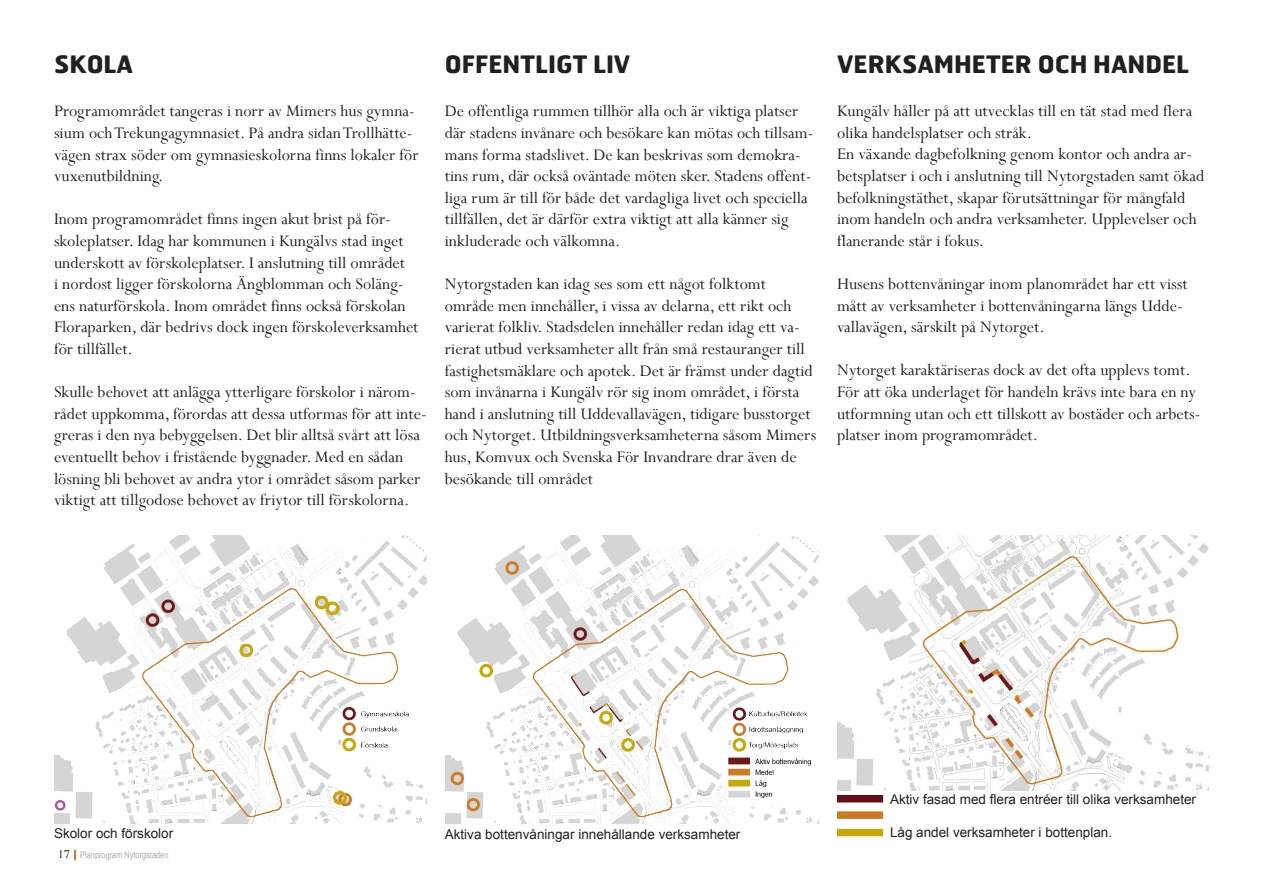
<style>
.page{position:relative;width:1263px;height:893px;background:#fff}
.page>*{position:absolute;margin:0;border:0;box-sizing:border-box;transform-origin:0 0}
.Rubrik_1{font:700 24px "Hermes";color:#231f20}
.Brödtext{font:18px/21.6px "Perpetua";color:#231f20}
.Bildtext{font:13.5px "Arial";color:#231f20}
.t1{font:9px "Arial Narrow";color:#a8aaa9}
.s1{font-family:"Perpetua";font-size:13.5px;color:#231f20}
</style>
<div class="page">
<img style="left:445px;top:535px;width:374px;height:289px">
<img style="left:54px;top:535px;width:373px;height:289px">
<img style="left:837px;top:535px;width:371px;height:256px">
<svg style="left:74px;top:850px;width:2px;height:10px"></svg>
<div style="left:837px;top:795px;width:46px;height:7px;background:#690b19"></div>
<div style="left:837px;top:811px;width:46px;height:8px;background:#cb7923"></div>
<div style="left:837px;top:829px;width:46px;height:7px;background:#c7a909"></div>
<p class="Rubrik_1" style="left:54px;top:49px;width:81px">SKOLA</p>
<p class="Brödtext" style="left:54px;top:100px;width:366px">Programområdet tangeras i norr av Mimers hus gymna&shy;sium och Trekungagymnasiet. På andra sidan Trollhätte&shy;vägen strax söder om gymnasieskolorna finns lokaler för vuxenutbildning.</p>
<p class="Brödtext" style="left:54px;top:208px;width:366px">Inom programområdet finns ingen akut brist på för&shy;skoleplatser. Idag har kommunen i Kungälvs stad inget underskott av förskoleplatser. I anslutning till området<br>i nordost ligger förskolorna Ängblomman och Soläng&shy;ens naturförskola. Inom området finns också förskolan Floraparken, där bedrivs dock ingen förskoleverksamhet för tillfället.</p>
<p class="Brödtext" style="left:54px;top:381px;width:374px">Skulle behovet att anlägga ytterligare förskolor i närom&shy;rådet uppkomma, förordas att dessa utformas för att inte&shy;greras i den nya bebyggelsen. Det blir alltså svårt att lösa eventuellt behov i fristående byggnader. Med en sådan lösning bli behovet av andra ytor i området såsom parker viktigt att tillgodose behovet av friytor till förskolorna.</p>
<p class="Rubrik_1" style="left:445px;top:49px;width:187px">OFFENTLIGT LIV</p>
<p class="Brödtext" style="left:445px;top:100px;width:370px">De offentliga rummen tillhör alla och är viktiga platser där stadens invånare och besökare kan mötas och tillsam&shy;mans forma stadslivet. De kan beskrivas som demokra&shy;tins rum, där också oväntade möten sker. Stadens offent&shy;liga rum är till för både det vardagliga livet och speciella tillfällen, det är därför extra viktigt att alla känner sig inkluderade och välkomna.</p>
<p class="Brödtext" style="left:445px;top:273px;width:373px">Nytorgstaden kan idag ses som ett något folktomt område men innehåller, i vissa av delarna, ett rikt och varierat folkliv. Stadsdelen innehåller redan idag ett va&shy;rierat utbud verksamheter allt från små restauranger till fastighetsmäklare och apotek. Det är främst under dagtid som invånarna i Kungälv rör sig inom området, i första hand i anslutning till Uddevallavägen, tidigare busstorget och Nytorget. Utbildningsverksamheterna såsom Mimers hus, Komvux och Svenska För Invandrare drar även de besökande till området</p>
<p class="Rubrik_1" style="left:837px;top:49px;width:354px">VERKSAMHETER OCH HANDEL</p>
<p class="Brödtext" style="left:837px;top:100px;width:357px">Kungälv håller på att utvecklas till en tät stad med flera olika handelsplatser och stråk.</p>
<p class="Brödtext" style="left:837px;top:143px;width:369px">En växande dagbefolkning genom kontor och andra ar&shy;betsplatser i och i anslutning till Nytorgstaden samt ökad befolkningstäthet, skapar förutsättningar för mångfald inom handeln och andra verksamheter. Upplevelser och flanerande står i fokus.</p>
<p class="Brödtext" style="left:837px;top:273px;width:352px">Husens bottenvåningar inom planområdet har ett visst mått av verksamheter i bottenvåningarna längs Udde&shy;vallavägen, särskilt på Nytorget.</p>
<p class="Brödtext" style="left:837px;top:359px;width:365px">Nytorget karaktäriseras dock av det ofta upplevs tomt.<br>För att öka underlaget för handeln krävs inte bara en ny utformning utan och ett tillskott av bostäder och arbets&shy;platser inom programområdet.</p>
<p class="Bildtext" style="left:54px;top:824px;width:121px">Skolor och förskolor</p>
<p class="Bildtext" style="left:445px;top:825px;width:297px">Aktiva bottenvåningar innehållande verksamheter</p>
<p class="t1" style="left:58px;top:848px;width:112px"><span class="s1">17</span> Planprogram Nytorgstaden</p>
<p class="Bildtext" style="left:890px;top:791px;width:308px">Aktiv fasad med flera entréer till olika verksamheter</p>
<p class="Bildtext" style="left:890px;top:823px;width:224px">Låg andel verksamheter i bottenplan.</p>
</div>
